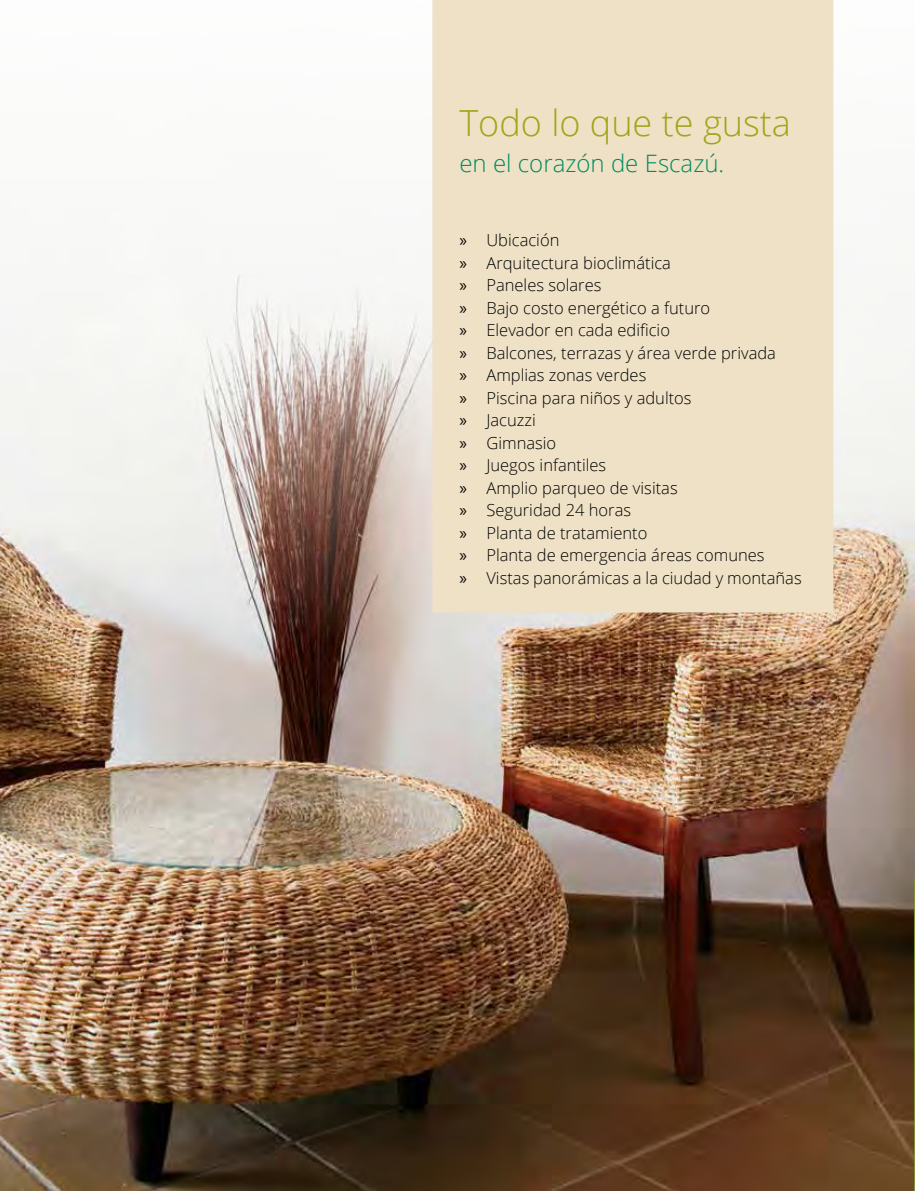
<style>
.page{position:relative;width:915px;height:1191px;background:#fff}
.page>*{position:absolute;margin:0;border:0;box-sizing:border-box;transform-origin:0 0}
.t1{font:300 36px "Open Sans";color:#9fa617}
.t2{font:300 24px "Open Sans";color:#008a5e}
.t3{font:300 16.5px/22.5px "Open Sans";color:#000}
.s1{font-family:"Myriad Pro";font-weight:400;font-size:18px}
</style>
<div class="page">
<img style="left:0;top:0;width:914px;height:1191px">
<div style="left:432px;top:0;width:401px;height:612px;background:#eee1c6"></div>
<hr style="left:913px;top:879px;width:1px;height:312px;background:#7a963b">
<h1 class="t1" style="left:459px;top:98px;width:333px">Todo lo que te gusta</h1>
<h2 class="t2" style="left:459px;top:147px;width:266px">en el corazón de Escazú.</h2>
<p class="t3" style="left:459px;top:228px;width:344px"><span class="s1">»</span> Ubicación<br><span class="s1">»</span> Arquitectura bioclimática<br><span class="s1">»</span> Paneles solares<br><span class="s1">»</span> Bajo costo energético a futuro<br><span class="s1">»</span> Elevador en cada edificio<br><span class="s1">»</span> Balcones, terrazas y área verde privada<br><span class="s1">»</span> Amplias zonas verdes<br><span class="s1">»</span> Piscina para niños y adultos<br><span class="s1">»</span> Jacuzzi<br><span class="s1">»</span> Gimnasio<br><span class="s1">»</span> Juegos infantiles<br><span class="s1">»</span> Amplio parqueo de visitas<br><span class="s1">»</span> Seguridad 24 horas<br><span class="s1">»</span> Planta de tratamiento<br><span class="s1">»</span> Planta de emergencia áreas comunes<br><span class="s1">»</span> Vistas panorámicas a la ciudad y montañas</p>
</div>
